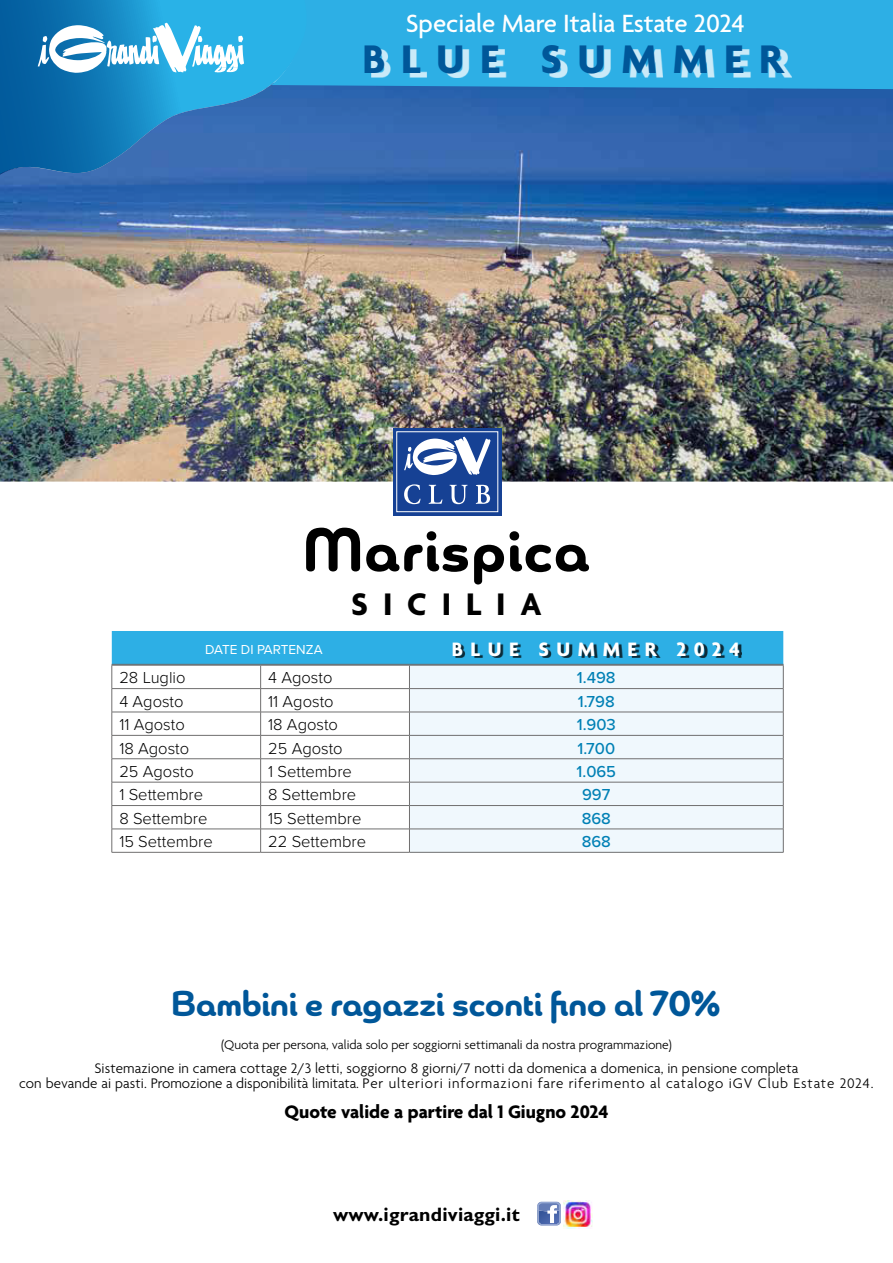
<style>
.page{position:relative;width:893px;height:1263px;background:#fff}
.page>*{position:absolute;margin:0;border:0;box-sizing:border-box;transform-origin:0 0}
.t1{font:700 62.1px "Chennai";letter-spacing:.03em;color:#000}
.t2{font:700 43.2px "Agenda";letter-spacing:.36em;color:#005799}
.t3{font:700 36px "Chennai";color:#005799}
.t4{font:700 33.75px "Agenda";letter-spacing:.44em;color:#000}
.t5{font:500 27px "Agenda";color:#fff}
.t6{font:700 21px "Agenda";letter-spacing:.36em;color:#fff}
.t7{font:700 19.5px "Agenda";color:#000}
.t8{font:700 19.5px "Gill Sans Std";letter-spacing:.01em;color:#000}
.t9{font:300 16.5px "Proxima Nova";color:#000}
.t10{font:500 16.5px "Proxima Nova";color:#0080b5}
.t11{font:300 15px/15px "Agenda";letter-spacing:.01em;color:#000;text-align:center}
.t12{font:300 13.5px "Agenda";color:#000}
.t13{font:13.5px "Proxima Nova";color:#fff}
</style>
<div class="page">
<img style="left:0;top:89px;width:893px;height:393px">
<svg style="left:0;top:0;width:416px;height:268px;background:#3f7aaf"></svg>
<div style="left:271px;top:0;width:622px;height:89px;background:#2dafe5"></div>
<svg style="left:38px;top:22px;width:206px;height:51px"></svg>
<svg style="left:371px;top:49px;width:421px;height:28px;background:#61c2eb"></svg>
<div style="left:393px;top:428px;width:108px;height:88px;background:#164194"></div>
<svg style="left:404px;top:436px;width:86px;height:39px"></svg>
<div style="left:396px;top:431px;width:102px;height:81px;border:1px solid #fff"></div>
<svg style="left:404px;top:484px;width:16px;height:20px"></svg>
<svg style="left:429px;top:485px;width:13px;height:19px"></svg>
<svg style="left:449px;top:485px;width:19px;height:19px"></svg>
<svg style="left:476px;top:485px;width:14px;height:19px"></svg>
<svg style="left:112px;top:631px;width:672px;height:221px"></svg>
<hr style="left:112px;top:852px;width:149px;height:1px;background:#706f6f">
<hr style="left:261px;top:852px;width:148px;height:1px;background:#706f6f">
<hr style="left:409px;top:852px;width:374px;height:1px;background:#706f6f">
<svg style="left:455px;top:644px;width:287px;height:14px;background:#2286b0"></svg>
<svg style="left:537px;top:1202px;width:24px;height:23px"></svg>
<img style="left:563px;top:1200px;width:29px;height:28px">
<h3 class="t5" style="left:406px;top:9px;width:340px">Speciale Mare Italia Estate 2024</h3>
<h2 class="t2" style="left:362px;top:36px;width:423px">BLUE SUMMER</h2>
<h1 class="t1" style="left:303px;top:509px;width:287px">Marispica</h1>
<h3 class="t4" style="left:351px;top:586px;width:192px">SICILIA</h3>
<p class="t13" style="left:205px;top:640px;width:119px">DATE DI PARTENZA</p>
<h3 class="t6" style="left:452px;top:637px;width:290px">BLUE SUMMER 2024</h3>
<p class="t9" style="left:119px;top:665px;width:68px">28 Luglio</p>
<p class="t9" style="left:268px;top:665px;width:66px">4 Agosto</p>
<p class="t10" style="left:577px;top:665px;width:40px">1.498</p>
<p class="t9" style="left:119px;top:689px;width:66px">4 Agosto</p>
<p class="t9" style="left:268px;top:689px;width:67px">11 Agosto</p>
<p class="t10" style="left:578px;top:689px;width:38px">1.798</p>
<p class="t9" style="left:119px;top:712px;width:67px">11 Agosto</p>
<p class="t9" style="left:268px;top:712px;width:71px">18 Agosto</p>
<p class="t10" style="left:577px;top:712px;width:41px">1.903</p>
<p class="t9" style="left:119px;top:736px;width:71px">18 Agosto</p>
<p class="t9" style="left:268px;top:736px;width:76px">25 Agosto</p>
<p class="t10" style="left:577px;top:736px;width:39px">1.700</p>
<p class="t9" style="left:119px;top:759px;width:76px">25 Agosto</p>
<p class="t9" style="left:268px;top:759px;width:85px">1 Settembre</p>
<p class="t10" style="left:576px;top:759px;width:41px">1.065</p>
<p class="t9" style="left:119px;top:782px;width:85px">1 Settembre</p>
<p class="t9" style="left:268px;top:782px;width:90px">8 Settembre</p>
<p class="t10" style="left:582px;top:782px;width:30px">997</p>
<p class="t9" style="left:119px;top:806px;width:90px">8 Settembre</p>
<p class="t9" style="left:268px;top:806px;width:95px">15 Settembre</p>
<p class="t10" style="left:582px;top:806px;width:31px">868</p>
<p class="t9" style="left:119px;top:829px;width:95px">15 Settembre</p>
<p class="t9" style="left:268px;top:829px;width:99px">22 Settembre</p>
<p class="t10" style="left:582px;top:829px;width:31px">868</p>
<h3 class="t3" style="left:172px;top:979px;width:551px">Bambini e ragazzi sconti fino al 70%</h3>
<p class="t12" style="left:221px;top:1037px;width:452px">(Quota per persona, valida solo per soggiorni settimanali da nostra programmazione)</p>
<p class="t11" style="left:19px;top:1061px;width:856px">Sistemazione in camera cottage 2/3 letti, soggiorno 8 giorni/7 notti da domenica a domenica, in pensione completa<br>con bevande ai pasti. Promozione a disponibilità limitata. Per ulteriori informazioni fare riferimento al catalogo iGV Club Estate 2024.</p>
<h3 class="t7" style="left:285px;top:1101px;width:325px">Quote valide a partire dal 1 Giugno 2024</h3>
<h3 class="t8" style="left:333px;top:1203px;width:188px">www.igrandiviaggi.it</h3>
</div>
